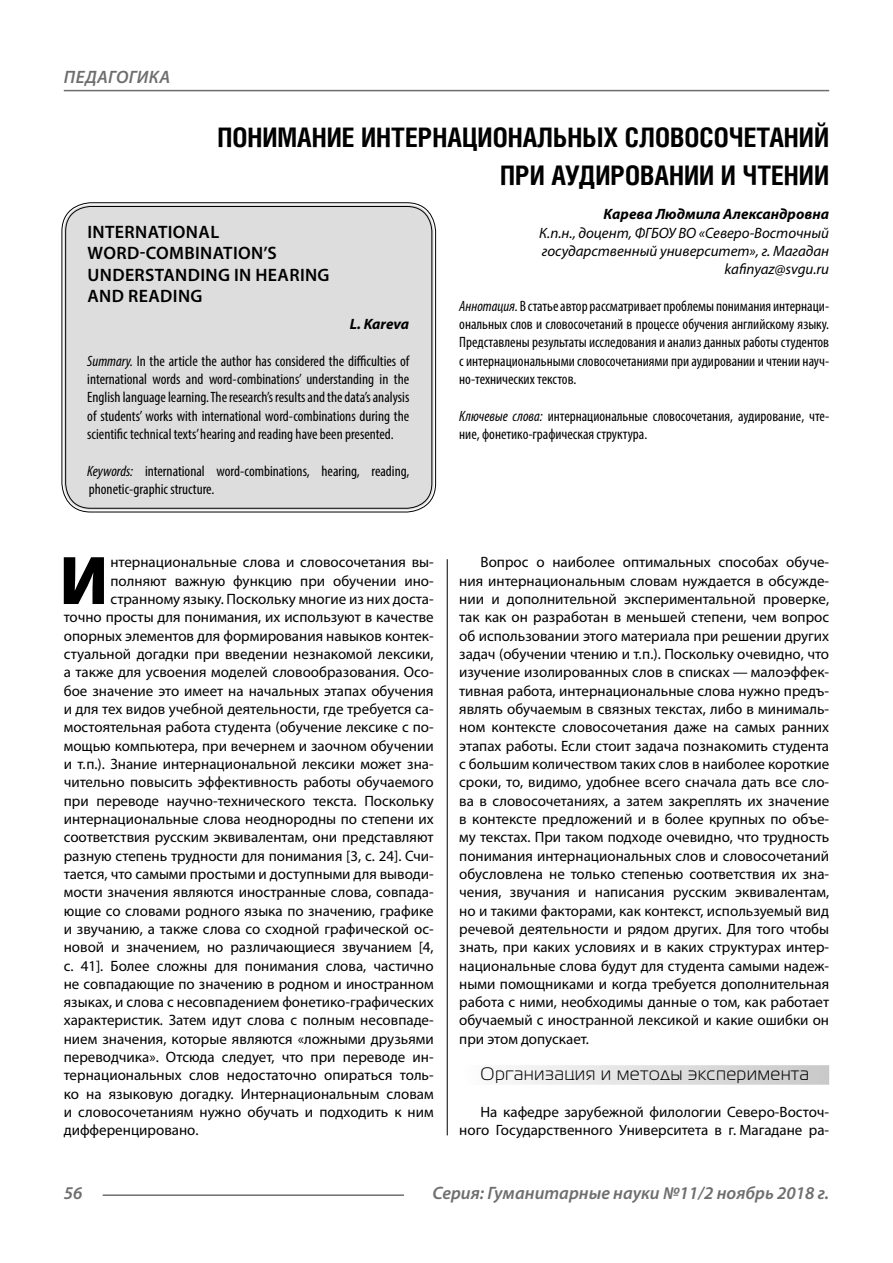
<style>
.page{position:relative;width:893px;height:1263px;background:#fff}
.page>*{position:absolute;margin:0;border:0;box-sizing:border-box;transform-origin:0 0}
.Bukvica{font:900 69.3px "Myriad Pro";color:#000}
.Header{font:700 27px/37.5px "Helios Cond";color:#000;text-align:right}
.Header-eng{font:600 18px/21.6px "Myriad Pro";letter-spacing:.02em;color:#000}
.t1{font:italic 600 18px "Myriad Pro";color:#6e6e6e}
.Subheader{font:18px "Magistral C";letter-spacing:.05em;color:#000}
.Bukvica-2{font:15px "Myriad Pro";color:#000}
.Normal{font:15px/18.3px "Myriad Pro";color:#000;text-align:justify}
.Annotation-eng{font:condensed 15px/18.3px "Myriad Pro";color:#000;text-align:justify}
.Annotation-rus{font:condensed 15px/18.3px "Myriad Pro";color:#000;text-align:justify}
.Author-doc{font:italic 15px/18.3px "Myriad Pro";color:#000}
.Author{font:italic 700 15px "Myriad Pro";color:#000}
.Author-email{font:italic 15px "Myriad Pro";color:#000}
.Author-eng{font:italic 700 15px "Myriad Pro";letter-spacing:-.005em;color:#000}
.s1{font-style:italic}
</style>
<div class="page">
<hr style="left:447px;top:559px;width:1px;height:576px;background:#000">
<div style="left:459px;top:1065px;width:370px;height:20px;background:linear-gradient(to right,#fdfdfd,#c8c8c8)"></div>
<div style="left:64px;top:205px;width:370px;height:305px;background:#ddd;border-radius:27px"></div>
<div style="left:62px;top:202px;width:374px;height:310px;border:1px solid #000;border-radius:29px"></div>
<div style="left:65px;top:206px;width:367px;height:303px;border:1px solid #000;border-radius:25px"></div>
<hr style="left:103px;top:1194px;width:301px;height:2px;background:#6e6e6e">
<hr style="left:64px;top:90px;width:765px;height:1px;background:#6e6e6e">
<p class="t1" style="left:64px;top:66px;width:24px">Педагогика</p>
<p class="Header" style="left:217px;top:118px;width:613px">ПОНИМАНИЕ ИНТЕРНАЦИОНАЛЬНЫХ СЛОВОСОЧЕТАНИЙ<br>ПРИ АУДИРОВАНИИ И ЧТЕНИИ</p>
<p class="Author" style="left:604px;top:204px;width:227px">Карева Людмила Александровна</p>
<p class="Author-doc" style="left:539px;top:223px;width:291px">К.п.н., доцент, ФГБОУ ВО «Северо-Восточный государственный университет», г. Магадан</p>
<p class="Author-email" style="left:724px;top:260px;width:106px">kafinyaz@svgu.ru</p>
<p class="Annotation-rus" style="left:459px;top:296px;width:371px"><span class="s1">Аннотация.</span> В статье автор рассматривает проблемы понимания интернаци&shy;ональных слов и словосочетаний в процессе обучения английскому языку.<br>Представлены результаты исследования и анализ данных работы студентов с интернациональными словосочетаниями при аудировании и чтении науч&shy;но-технических текстов.</p>
<p class="Annotation-rus" style="left:459px;top:406px;width:371px"><span class="s1">Ключевые слова:</span> интернациональные словосочетания, аудирование, чте&shy;ние, фонетико-графическая структура.</p>
<p class="Header-eng" style="left:87px;top:220px;width:244px">INTERNATIONAL<br>WORD-COMBINATION’S<br>UNDERSTANDING IN HEARING<br>AND READING</p>
<p class="Author-eng" style="left:350px;top:314px;width:61px">L. Kareva</p>
<p class="Annotation-eng" style="left:87px;top:351px;width:324px"><span class="s1">Summary.</span> In the article the author has considered the difficulties of international words and word-combinations’ understanding in the English language learning. The research’s results and the data’s analysis of students’ works with international word-combinations during the scientific technical texts’ hearing and reading have been presented.</p>
<p class="Annotation-eng" style="left:87px;top:461px;width:324px"><span class="s1">Keywords:</span> international word-combinations, hearing, reading, phonetic-graphic structure.</p>
<p class="Bukvica" style="left:59px;top:534px;width:50px">И</p>
<p class="Bukvica-2" style="left:110px;top:553px;width:325px">нтернациональные слова и словосочетания вы-</p>
<p class="Bukvica-2" style="left:110px;top:571px;width:325px">полняют важную функцию при обучении ино-</p>
<p class="Bukvica-2" style="left:110px;top:590px;width:325px">странному языку. Поскольку многие из них доста-</p>
<p class="Bukvica-2" style="left:64px;top:608px;width:371px">точно просты для понимания, их используют в качестве</p>
<p class="Bukvica-2" style="left:64px;top:626px;width:371px">опорных элементов для формирования навыков контек-</p>
<p class="Bukvica-2" style="left:64px;top:645px;width:371px">стуальной догадки при введении незнакомой лексики,</p>
<p class="Bukvica-2" style="left:64px;top:663px;width:371px">а также для усвоения моделей словообразования. Осо-</p>
<p class="Bukvica-2" style="left:64px;top:681px;width:371px">бое значение это имеет на начальных этапах обучения</p>
<p class="Bukvica-2" style="left:64px;top:700px;width:371px">и для тех видов учебной деятельности, где требуется са-</p>
<p class="Bukvica-2" style="left:64px;top:718px;width:371px">мостоятельная работа студента (обучение лексике с по-</p>
<p class="Bukvica-2" style="left:64px;top:736px;width:371px">мощью компьютера, при вечернем и заочном обучении</p>
<p class="Bukvica-2" style="left:64px;top:755px;width:371px">и т.п.). Знание интернациональной лексики может зна-</p>
<p class="Bukvica-2" style="left:64px;top:773px;width:371px">чительно повысить эффективность работы обучаемого</p>
<p class="Bukvica-2" style="left:64px;top:791px;width:371px">при переводе научно-технического текста. Поскольку</p>
<p class="Bukvica-2" style="left:64px;top:810px;width:371px">интернациональные слова неоднородны по степени их</p>
<p class="Bukvica-2" style="left:64px;top:828px;width:371px">соответствия русским эквивалентам, они представляют</p>
<p class="Bukvica-2" style="left:64px;top:846px;width:371px">разную степень трудности для понимания [3, с. 24]. Счи-</p>
<p class="Bukvica-2" style="left:64px;top:864px;width:371px">тается, что самыми простыми и доступными для выводи-</p>
<p class="Bukvica-2" style="left:64px;top:883px;width:371px">мости значения являются иностранные слова, совпада-</p>
<p class="Bukvica-2" style="left:64px;top:901px;width:371px">ющие со словами родного языка по значению, графике</p>
<p class="Bukvica-2" style="left:64px;top:919px;width:371px">и звучанию, а также слова со сходной графической ос-</p>
<p class="Bukvica-2" style="left:64px;top:938px;width:371px">новой и значением, но различающиеся звучанием [4,</p>
<p class="Bukvica-2" style="left:64px;top:956px;width:371px">с. 41]. Более сложны для понимания слова, частично</p>
<p class="Bukvica-2" style="left:64px;top:974px;width:371px">не совпадающие по значению в родном и иностранном</p>
<p class="Bukvica-2" style="left:64px;top:993px;width:371px">языках, и слова с несовпадением фонетико-графических</p>
<p class="Bukvica-2" style="left:64px;top:1011px;width:371px">характеристик. Затем идут слова с полным несовпаде-</p>
<p class="Bukvica-2" style="left:64px;top:1029px;width:371px">нием значения, которые являются «ложными друзьями</p>
<p class="Bukvica-2" style="left:64px;top:1048px;width:371px">переводчика». Отсюда следует, что при переводе ин-</p>
<p class="Bukvica-2" style="left:64px;top:1066px;width:371px">тернациональных слов недостаточно опираться толь-</p>
<p class="Bukvica-2" style="left:64px;top:1084px;width:371px">ко на языковую догадку. Интернациональным словам</p>
<p class="Bukvica-2" style="left:64px;top:1103px;width:371px">и словосочетаниям нужно обучать и подходить к ним</p>
<p class="Bukvica-2" style="left:64px;top:1121px;width:136px">дифференцировано.</p>
<p class="Normal" style="left:459px;top:553px;width:371px;text-indent:21px">Вопрос о наиболее оптимальных способах обуче&shy;ния интернациональным словам нуждается в обсужде&shy;нии и дополнительной экспериментальной проверке, так как он разработан в меньшей степени, чем вопрос об использовании этого материала при решении других задач (обучении чтению и т.п.). Поскольку очевидно, что изучение изолированных слов в списках — малоэффек&shy;тивная работа, интернациональные слова нужно предъ&shy;являть обучаемым в связных текстах, либо в минималь&shy;ном контексте словосочетания даже на самых ранних этапах работы. Если стоит задача познакомить студента с большим количеством таких слов в наиболее короткие сроки, то, видимо, удобнее всего сначала дать все сло&shy;ва в словосочетаниях, а затем закреплять их значение в контексте предложений и в более крупных по объе&shy;му текстах. При таком подходе очевидно, что трудность понимания интернациональных слов и словосочетаний обусловлена не только степенью соответствия их зна&shy;чения, звучания и написания русским эквивалентам, но и такими факторами, как контекст, используемый вид речевой деятельности и рядом других. Для того чтобы знать, при каких условиях и в каких структурах интер&shy;национальные слова будут для студента самыми надеж&shy;ными помощниками и когда требуется дополнительная работа с ними, необходимы данные о том, как работает обучаемый с иностранной лексикой и какие ошибки он при этом допускает.</p>
<p class="Subheader" style="left:480px;top:1064px;width:330px">Организация и методы эксперимента</p>
<p class="Normal" style="left:459px;top:1103px;width:371px;text-align:right">На кафедре зарубежной филологии Северо-Восточ&shy;ного Государственного Университета в г. Магадане ра-</p>
<p class="t1" style="left:64px;top:1182px;width:20px">56</p>
<p class="t1" style="left:432px;top:1182px;width:398px">Серия: Гуманитарные науки №11/2 ноябрь 2018 г.</p>
</div>
